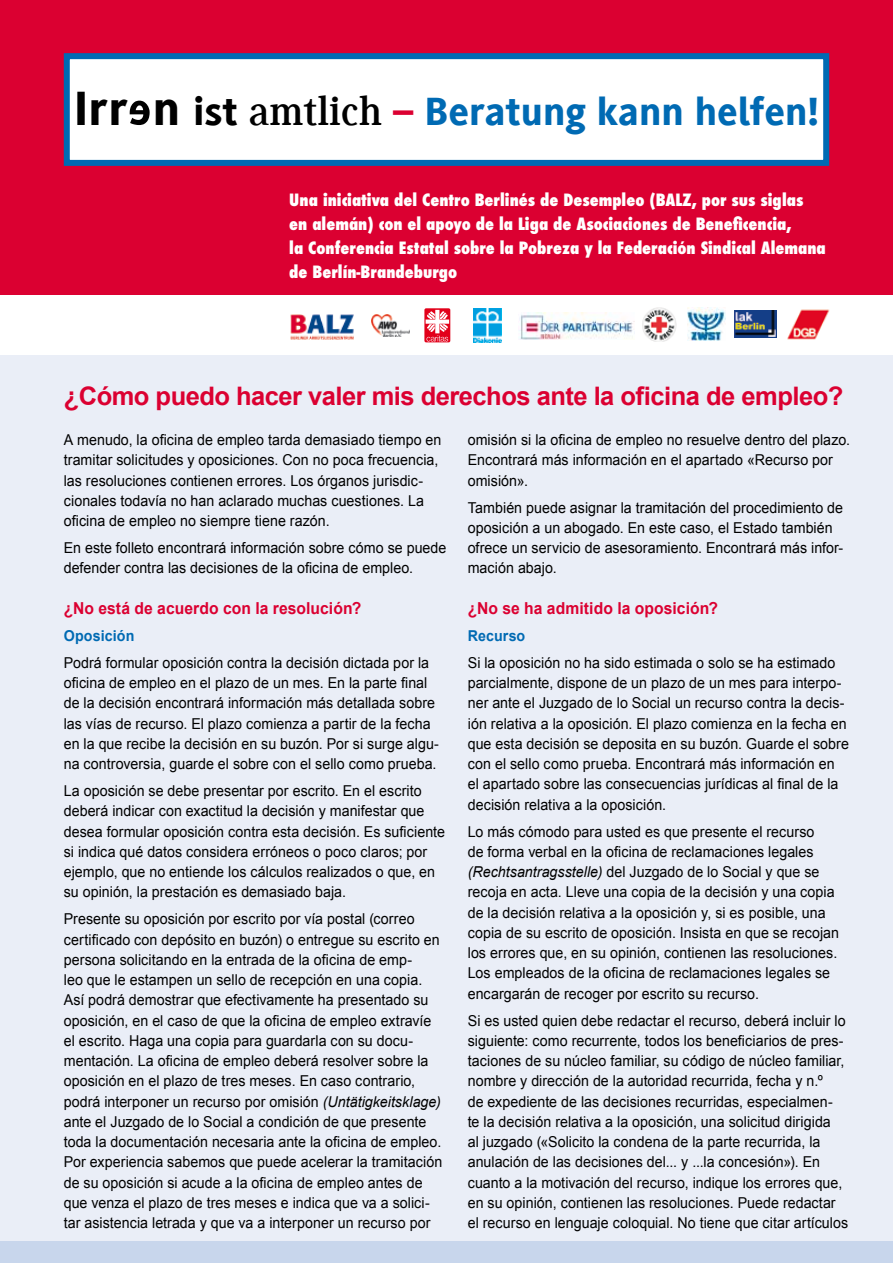
<style>
.page{position:relative;width:893px;height:1263px;background:#eaeef7}
.page>*{position:absolute;margin:0;border:0;box-sizing:border-box;transform-origin:0 0}
.t1{font:800 40.5px "Generis Sans Com";color:#006ab3}
.t2{font:700 25.5px "Arial";letter-spacing:-.02em;color:#db0031}
.t3{font:800 condensed 16.5px/24px "Futura";color:#fff}
.t4{font:700 16.5px "Arial";letter-spacing:.005em;color:#db0031;scale:.95 1}
.t5{font:15px/20.2px "Arial";letter-spacing:.005em;color:#000;scale:.95 1}
.t6{font:700 15px "Arial";letter-spacing:.01em;color:#006ab3;scale:.95 1}
.s1{font-size:49.5px;color:#000}
.s2{font-size:49.5px;color:#fff}
.s3{color:#000}
.s4{font-family:"Generis Serif Com";font-weight:700;color:#000}
.s5{color:#db0031}
.s6{font-style:italic}
</style>
<div class="page">
<div style="left:0;top:1242px;width:893px;height:21px;background:#c8d6ec"></div>
<div style="left:0;top:294px;width:893px;height:61px;background:#fff"></div>
<div style="left:0;top:0;width:893px;height:294px;background:#db0031"></div>
<div style="left:67px;top:56px;width:759px;height:107px;background:#fff"></div>
<div style="left:64px;top:53px;width:765px;height:113px;border:6px solid #006ab3"></div>
<svg style="left:130px;top:101px;width:20px;height:24px"></svg>
<img style="left:290px;top:314px;width:64px;height:26px">
<img style="left:371px;top:314px;width:39px;height:22px">
<svg style="left:424px;top:308px;width:26px;height:34px"></svg>
<svg style="left:426px;top:310px;width:23px;height:31px"></svg>
<img style="left:474px;top:308px;width:28px;height:35px">
<img style="left:519px;top:313px;width:115px;height:27px">
<img style="left:642px;top:307px;width:35px;height:35px">
<img style="left:687px;top:307px;width:38px;height:33px">
<img style="left:787px;top:309px;width:43px;height:30px">
<div style="left:735px;top:310px;width:43px;height:28px;background:#143e87"></div>
<img style="left:735px;top:310px;width:41px;height:27px">
<h1 class="t1" style="left:74px;top:90px;width:747px"><span class="s1">Irr</span><span class="s2">e</span><span class="s1">n</span> <span class="s3">ist</span> <span class="s4">amtlich</span> <span class="s5">–</span> Beratung kann helfen!</h1>
<p class="t3" style="left:289px;top:188px;width:538px">Una iniciativa del Centro Berlinés de Desempleo (BALZ, por sus siglas<br>en alemán) con el apoyo de la Liga de Asociaciones de Beneficencia,<br>la Conferencia Estatal sobre la Pobreza y la Federación Sindical Alemana de Berlín-Brandeburgo</p>
<h2 class="t2" style="left:64px;top:379px;width:781px">¿Cómo puedo hacer valer mis derechos ante la oficina de empleo?</h2>
<p class="t5" style="left:64px;top:430px;width:399px">A menudo, la oficina de empleo tarda demasiado tiempo en tramitar solicitudes y oposiciones. Con no poca frecuencia, las resoluciones contienen errores. Los órganos jurisdic&shy;cionales todavía no han aclarado muchas cuestiones. La oficina de empleo no siempre tiene razón.</p>
<p class="t5" style="left:64px;top:538px;width:404px">En este folleto encontrará información sobre cómo se puede defender contra las decisiones de la oficina de empleo.</p>
<p class="t4" style="left:64px;top:597px;width:315px">¿No está de acuerdo con la resolución?</p>
<p class="t6" style="left:64px;top:626px;width:76px">Oposición</p>
<p class="t5" style="left:64px;top:653px;width:396px">Podrá formular oposición contra la decisión dictada por la oficina de empleo en el plazo de un mes. En la parte final de la decisión encontrará información más detallada sobre las vías de recurso. El plazo comienza a partir de la fecha en la que recibe la decisión en su buzón. Por si surge algu&shy;na controversia, guarde el sobre con el sello como prueba.</p>
<p class="t5" style="left:64px;top:781px;width:403px">La oposición se debe presentar por escrito. En el escrito deberá indicar con exactitud la decisión y manifestar que desea formular oposición contra esta decisión. Es suficiente si indica qué datos considera erróneos o poco claros; por ejemplo, que no entiende los cálculos realizados o que, en su opinión, la prestación es demasiado baja.</p>
<p class="t5" style="left:64px;top:909px;width:400px">Presente su oposición por escrito por vía postal (correo certificado con depósito en buzón) o entregue su escrito en persona solicitando en la entrada de la oficina de emp-<br>leo que le estampen un sello de recepción en una copia.<br>Así podrá demostrar que efectivamente ha presentado su oposición, en el caso de que la oficina de empleo extravíe el escrito. Haga una copia para guardarla con su docu&shy;mentación. La oficina de empleo deberá resolver sobre la oposición en el plazo de tres meses. En caso contrario, podrá interponer un recurso por omisión <span class="s6">(Untätigkeitsklage) </span>ante el Juzgado de lo Social a condición de que presente toda la documentación necesaria ante la oficina de empleo.<br>Por experiencia sabemos que puede acelerar la tramitación de su oposición si acude a la oficina de empleo antes de que venza el plazo de tres meses e indica que va a solici&shy;tar asistencia letrada y que va a interponer un recurso por</p>
<p class="t5" style="left:468px;top:430px;width:404px">omisión si la oficina de empleo no resuelve dentro del plazo.<br>Encontrará más información en el apartado «Recurso por omisión».</p>
<p class="t5" style="left:468px;top:497px;width:397px">También puede asignar la tramitación del procedimiento de oposición a un abogado. En este caso, el Estado también ofrece un servicio de asesoramiento. Encontrará más infor&shy;mación abajo.</p>
<p class="t4" style="left:468px;top:597px;width:265px">¿No se ha admitido la oposición?</p>
<p class="t6" style="left:468px;top:626px;width:62px">Recurso</p>
<p class="t5" style="left:468px;top:653px;width:403px">Si la oposición no ha sido estimada o solo se ha estimado parcialmente, dispone de un plazo de un mes para interpo&shy;ner ante el Juzgado de lo Social un recurso contra la decis&shy;ión relativa a la oposición. El plazo comienza en la fecha en que esta decisión se deposita en su buzón. Guarde el sobre con el sello como prueba. Encontrará más información en el apartado sobre las consecuencias jurídicas al final de la decisión relativa a la oposición.</p>
<p class="t5" style="left:468px;top:821px;width:392px">Lo más cómodo para usted es que presente el recurso<br>de forma verbal en la oficina de reclamaciones legales <span class="s6">(Rechtsantragsstelle)</span> del Juzgado de lo Social y que se recoja en acta. Lleve una copia de la decisión y una copia de la decisión relativa a la oposición y, si es posible, una copia de su escrito de oposición. Insista en que se recojan los errores que, en su opinión, contienen las resoluciones.<br>Los empleados de la oficina de reclamaciones legales se encargarán de recoger por escrito su recurso.</p>
<p class="t5" style="left:468px;top:1010px;width:402px">Si es usted quien debe redactar el recurso, deberá incluir lo siguiente: como recurrente, todos los beneficiarios de pres&shy;taciones de su núcleo familiar, su código de núcleo familiar, nombre y dirección de la autoridad recurrida, fecha y n.º<br>de expediente de las decisiones recurridas, especialmen&shy;te la decisión relativa a la oposición, una solicitud dirigida<br>al juzgado («Solicito la condena de la parte recurrida, la anulación de las decisiones del... y ...la concesión»). En cuanto a la motivación del recurso, indique los errores que, en su opinión, contienen las resoluciones. Puede redactar el recurso en lenguaje coloquial. No tiene que citar artículos</p>
</div>
